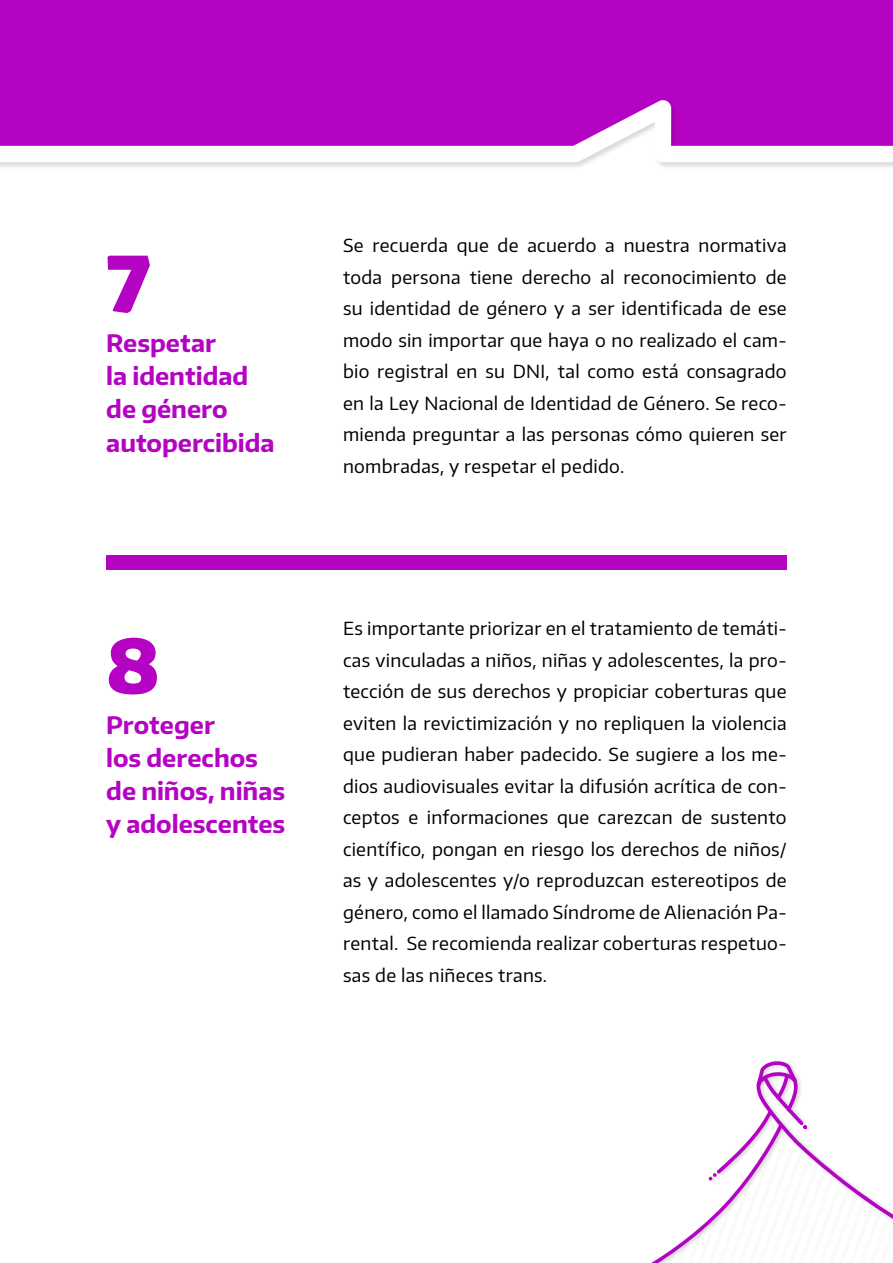
<style>
.page{position:relative;width:893px;height:1263px;background:#fff}
.page>*{position:absolute;margin:0;border:0;box-sizing:border-box;transform-origin:0 0}
.t1{font:900 75px "Encode Sans";color:#b503c4}
.t2{font:700 24px/33.5px "Encode Sans";color:#b503c4}
.t3{font:18px/31.5px "Encode Sans";letter-spacing:.015em;color:#000;text-align:justify}
</style>
<div class="page">
<div style="left:0;top:0;width:893px;height:99px;background:#b503c4"></div>
<svg style="left:651px;top:1220px;width:57px;height:43px"></svg>
<svg style="left:708px;top:1060px;width:185px;height:170px"></svg>
<div style="left:0;top:99px;width:893px;height:71px;background:#000;opacity:.15"></div>
<svg style="left:0;top:100px;width:893px;height:62px;fill:#b503c4"></svg>
<div style="left:106px;top:555px;width:681px;height:15px;background:#b503c4"></div>
<h1 class="t1" style="left:106px;top:234px;width:45px">7</h1>
<h2 class="t2" style="left:106px;top:325px;width:170px">Respetar<br>la identidad de género autopercibida</h2>
<h1 class="t1" style="left:106px;top:617px;width:55px">8</h1>
<h2 class="t2" style="left:106px;top:708px;width:180px;line-height:33px">Proteger<br>los derechos de niños, niñas y adolescentes</h2>
<p class="t3" style="left:343px;top:229px;width:445px">Se recuerda que de acuerdo a nuestra normativa toda persona tiene derecho al reconocimiento de su identidad de género y a ser identificada de ese modo sin importar que haya o no realizado el cam&shy;bio registral en su DNI, tal como está consagrado en la Ley Nacional de Identidad de Género. Se reco&shy;mienda preguntar a las personas cómo quieren ser nombradas, y respetar el pedido.</p>
<p class="t3" style="left:343px;top:612px;width:445px">Es importante priorizar en el tratamiento de temáti&shy;cas vinculadas a niños, niñas y adolescentes, la pro&shy;tección de sus derechos y propiciar coberturas que eviten la revictimización y no repliquen la violencia que pudieran haber padecido. Se sugiere a los me&shy;dios audiovisuales evitar la difusión acrítica de con&shy;ceptos e informaciones que carezcan de sustento científico, pongan en riesgo los derechos de niños/ as y adolescentes y/o reproduzcan estereotipos de género, como el llamado Síndrome de Alienación Pa&shy;rental. Se recomienda realizar coberturas respetuo&shy;sas de las niñeces trans.</p>
</div>
